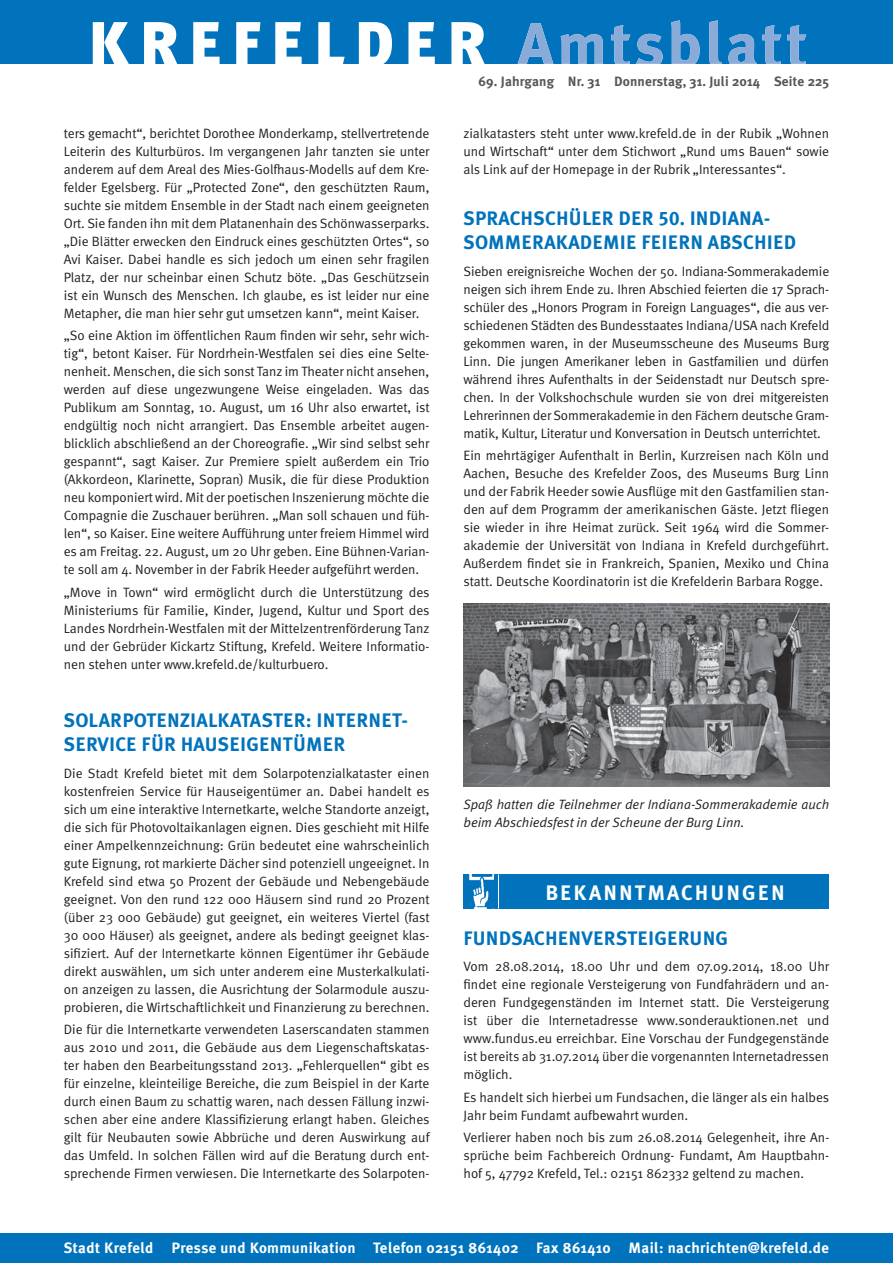
<style>
.page{position:relative;width:893px;height:1263px;background:#fff}
.page>*{position:absolute;margin:0;border:0;box-sizing:border-box;transform-origin:0 0}
.t1{font:700 21px "Meta Plus";letter-spacing:.1em;color:#fff}
.t2{font:700 19.5px/24px "Meta Plus";letter-spacing:.01em;color:#0073bc}
.t3{font:700 15px "Meta Plus";letter-spacing:.025em;color:#fff}
.t4{font:13.5px/18px "Meta Normal";letter-spacing:-.005em;color:#231f20;text-align:justify}
.t5{font:italic 13.5px/18px "Meta Normal";color:#231f20}
.t6{font:700 13.5px "Meta Plus";letter-spacing:.01em;color:#57585a}
.s1{font-family:"Meta Plus Bold Caps";font-weight:400}
</style>
<div class="page">
<div style="left:0;top:0;width:893px;height:64px;background:#0073bc"></div>
<svg style="left:93px;top:22px;width:392px;height:42px"></svg>
<svg style="left:517px;top:20px;width:289px;height:44px"></svg>
<div style="left:0;top:1233px;width:893px;height:30px;background:#0073bc"></div>
<img style="left:463px;top:603px;width:366px;height:183px">
<div style="left:463px;top:874px;width:366px;height:34px;background:#0073bc"></div>
<hr style="left:497px;top:874px;width:2px;height:34px;background:#fff">
<img style="left:469px;top:874px;width:25px;height:34px">
<p class="t4" style="left:64px;top:124px;width:367px">ters gemacht“, berichtet Dorothee Monderkamp, stellvertretende Leiterin des Kulturbüros. Im vergangenen Jahr tanzten sie unter anderem auf dem Areal des Mies-Golfhaus-Modells auf dem Kre&shy;felder Egelsberg. Für „Protected Zone“, den geschützten Raum, suchte sie mitdem Ensemble in der Stadt nach einem geeigneten Ort. Sie fanden ihn mit dem Platanenhain des Schönwasserparks. „Die Blätter erwecken den Eindruck eines geschützten Ortes“, so Avi Kaiser. Dabei handle es sich jedoch um einen sehr fragilen Platz, der nur scheinbar einen Schutz böte. „Das Geschützsein ist ein Wunsch des Menschen. Ich glaube, es ist leider nur eine Metapher, die man hier sehr gut umsetzen kann“, meint Kaiser.</p>
<p class="t4" style="left:64px;top:327px;width:367px">„So eine Aktion im öffentlichen Raum finden wir sehr, sehr wich&shy;tig“, betont Kaiser. Für Nordrhein-Westfalen sei dies eine Selte&shy;nenheit. Menschen, die sich sonst Tanz im Theater nicht ansehen, werden auf diese ungezwungene Weise eingeladen. Was das Publikum am Sonntag, 10. August, um 16 Uhr also erwartet, ist endgültig noch nicht arrangiert. Das Ensemble arbeitet augen&shy;blicklich abschließend an der Choreografie. „Wir sind selbst sehr gespannt“, sagt Kaiser. Zur Premiere spielt außerdem ein Trio (Akkordeon, Klarinette, Sopran) Musik, die für diese Produktion neu komponiert wird. Mit der poetischen Inszenierung möchte die Compagnie die Zuschauer berühren. „Man soll schauen und füh&shy;len“, so Kaiser. Eine weitere Aufführung unter freiem Himmel wird es am Freitag. 22. August, um 20 Uhr geben. Eine Bühnen-Varian&shy;te soll am 4. November in der Fabrik Heeder aufgeführt werden.</p>
<p class="t4" style="left:64px;top:583px;width:367px">„Move in Town“ wird ermöglicht durch die Unterstützung des Ministeriums für Familie, Kinder, Jugend, Kultur und Sport des Landes Nordrhein-Westfalen mit der Mittelzentrenförderung Tanz und der Gebrüder Kickartz Stiftung, Krefeld. Weitere Informatio&shy;nen stehen unter www.krefeld.de/kulturbuero.</p>
<h2 class="t2" style="left:64px;top:710px;width:346px">SOLARPOTENZIALKATASTER: INTERNET-<br>SERVICE FÜR HAUSEIGENTÜMER</h2>
<p class="t4" style="left:64px;top:764px;width:367px">Die Stadt Krefeld bietet mit dem Solarpotenzialkataster einen kostenfreien Service für Hauseigentümer an. Dabei handelt es sich um eine interaktive Internetkarte, welche Standorte anzeigt, die sich für Photovoltaikanlagen eignen. Dies geschieht mit Hilfe einer Ampelkennzeichnung: Grün bedeutet eine wahrscheinlich gute Eignung, rot markierte Dächer sind potenziell ungeeignet. In Krefeld sind etwa 50 Prozent der Gebäude und Nebengebäude geeignet. Von den rund 122 000 Häusern sind rund 20 Prozent (über 23 000 Gebäude) gut geeignet, ein weiteres Viertel (fast 30 000 Häuser) als geeignet, andere als bedingt geeignet klas&shy;sifiziert. Auf der Internetkarte können Eigentümer ihr Gebäude direkt auswählen, um sich unter anderem eine Musterkalkulati&shy;on anzeigen zu lassen, die Ausrichtung der Solarmodule auszu&shy;probieren, die Wirtschaftlichkeit und Finanzierung zu berechnen.</p>
<p class="t4" style="left:64px;top:1020px;width:367px">Die für die Internetkarte verwendeten Laserscandaten stammen aus 2010 und 2011, die Gebäude aus dem Liegenschaftskatas&shy;ter haben den Bearbeitungsstand 2013. „Fehlerquellen“ gibt es für einzelne, kleinteilige Bereiche, die zum Beispiel in der Karte durch einen Baum zu schattig waren, nach dessen Fällung inzwi&shy;schen aber eine andere Klassifizierung erlangt haben. Gleiches gilt für Neubauten sowie Abbrüche und deren Auswirkung auf das Umfeld. In solchen Fällen wird auf die Beratung durch ent&shy;sprechende Firmen verwiesen. Die Internetkarte des Solarpoten-</p>
<p class="t6" style="left:478px;top:76px;width:352px">69. Jahrgang Nr. 31 Donnerstag, 31. Juli 2014 Seite 225</p>
<p class="t4" style="left:463px;top:124px;width:367px">zialkatasters steht unter www.krefeld.de in der Rubik „Wohnen und Wirtschaft“ unter dem Stichwort „Rund ums Bauen“ sowie als Link auf der Homepage in der Rubrik „Interessantes“.</p>
<h2 class="t2" style="left:463px;top:208px;width:334px">SPRACHSCHÜLER DER <span class="s1">50</span>. INDIANA-<br>SOMMERAKADEMIE FEIERN ABSCHIED</h2>
<p class="t4" style="left:463px;top:262px;width:367px">Sieben ereignisreiche Wochen der 50. Indiana-Sommerakademie neigen sich ihrem Ende zu. Ihren Abschied feierten die 17 Sprach&shy;schüler des „Honors Program in Foreign Languages“, die aus ver&shy;schiedenen Städten des Bundesstaates Indiana/USA nach Krefeld gekommen waren, in der Museumsscheune des Museums Burg Linn. Die jungen Amerikaner leben in Gastfamilien und dürfen während ihres Aufenthalts in der Seidenstadt nur Deutsch spre&shy;chen. In der Volkshochschule wurden sie von drei mitgereisten Lehrerinnen der Sommerakademie in den Fächern deutsche Gram&shy;matik, Kultur, Literatur und Konversation in Deutsch unterrichtet.</p>
<p class="t4" style="left:463px;top:446px;width:367px">Ein mehrtägiger Aufenthalt in Berlin, Kurzreisen nach Köln und Aachen, Besuche des Krefelder Zoos, des Museums Burg Linn und der Fabrik Heeder sowie Ausflüge mit den Gastfamilien stan&shy;den auf dem Programm der amerikanischen Gäste. Jetzt fliegen sie wieder in ihre Heimat zurück. Seit 1964 wird die Sommer&shy;akademie der Universität von Indiana in Krefeld durchgeführt.<br>Außerdem findet sie in Frankreich, Spanien, Mexiko und China statt. Deutsche Koordinatorin ist die Krefelderin Barbara Rogge.</p>
<p class="t5" style="left:463px;top:795px;width:367px">Spaß hatten die Teilnehmer der Indiana-Sommerakademie auch beim Abschiedsfest in der Scheune der Burg Linn.</p>
<h1 class="t1" style="left:545px;top:884px;width:241px">BEKANNTMACHUNGEN</h1>
<h2 class="t2" style="left:463px;top:927px;width:266px">FUNDSACHENVERSTEIGERUNG</h2>
<p class="t4" style="left:463px;top:957px;width:367px">Vom 28.08.2014, 18.00 Uhr und dem 07.09.2014, 18.00 Uhr findet eine regionale Versteigerung von Fundfahrädern und an&shy;deren Fundgegenständen im Internet statt. Die Versteigerung ist über die Internetadresse www.sonderauktionen.net und www.fundus.eu erreichbar. Eine Vorschau der Fundgegenstände ist bereits ab 31.07.2014 über die vorgenannten Internetadressen möglich.</p>
<p class="t4" style="left:463px;top:1088px;width:367px">Es handelt sich hierbei um Fundsachen, die länger als ein halbes<br>Jahr beim Fundamt aufbewahrt wurden.</p>
<p class="t4" style="left:463px;top:1128px;width:367px">Verlierer haben noch bis zum 26.08.2014 Gelegenheit, ihre An&shy;sprüche beim Fachbereich Ordnung- Fundamt, Am Hauptbahn&shy;hof 5, 47792 Krefeld, Tel.: 02151 862332 geltend zu machen.</p>
<p class="t3" style="left:64px;top:1242px;width:767px">Stadt Krefeld Presse und Kommunikation Telefon 02151 861402 Fax 861410 Mail: nachrichten@krefeld.de</p>
</div>
